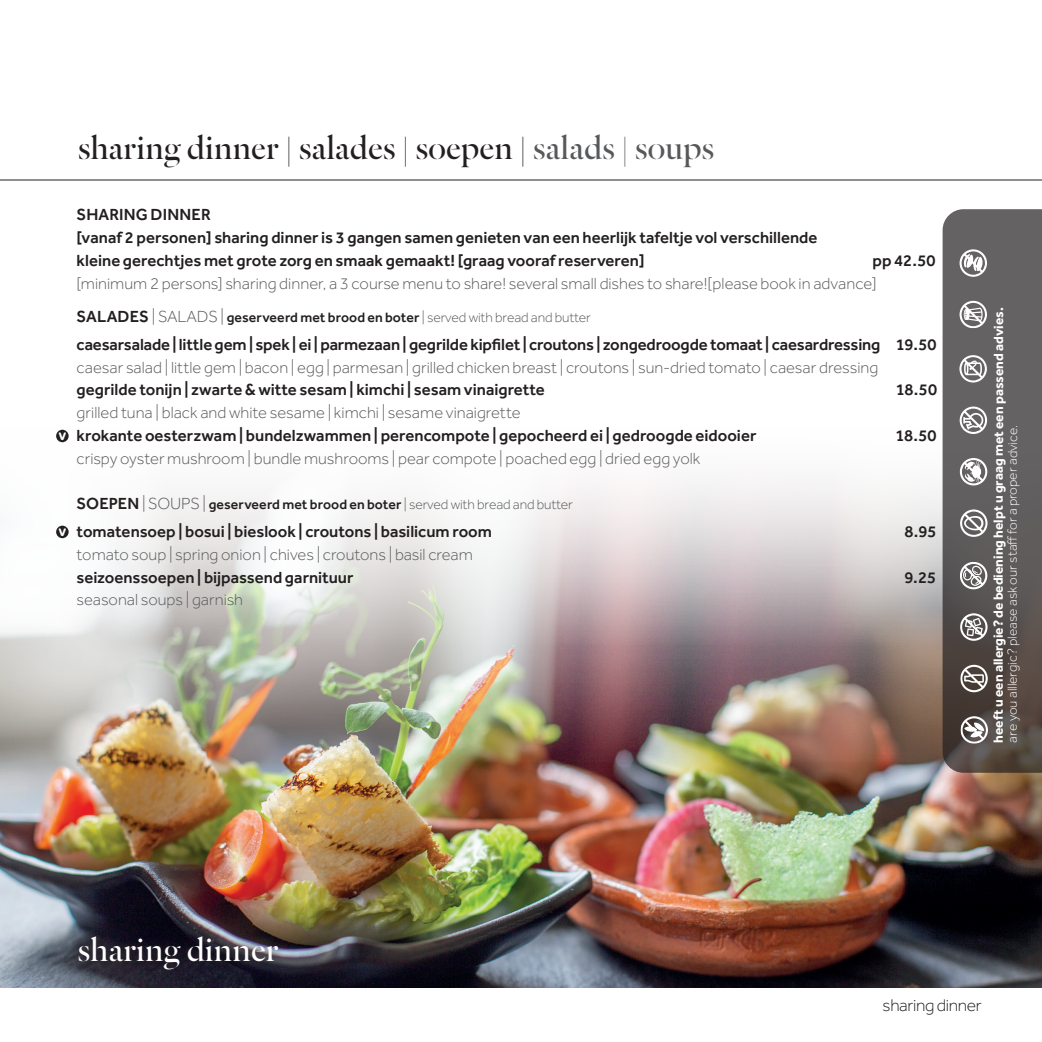
<style>
.page{position:relative;width:1042px;height:1042px;background:#fff}
.page>*{position:absolute;margin:0;border:0;box-sizing:border-box;transform-origin:0 0}
.t1{font:35px "Dala Floda";color:#231f20}
.t2{font:35px "Dala Floda";color:#fff}
.t3{font:300 17.5px "Effra";letter-spacing:-.02em;color:#231f20}
.t4{font:500 16.62px "Effra";color:#231f20}
.t5{font:300 16.62px "Effra";color:#57585a}
.t6{font:500 14px "Effra";letter-spacing:.005em;color:#231f20}
.t7{font:700 13.65px "Effra";color:#fff}
.t8{font:300 13.65px "Effra";color:#fff}
.t9{font:800 11.03px "Houschka Rounded";color:#fff}
.s1{color:#57585a}
.s2{font-size:16.62px}
.s3{font-weight:300;font-size:16.62px;color:#57585a}
.s4{font-weight:300;color:#57585a}
</style>
<div class="page">
<img style="left:0;top:762px;width:1042px;height:226px">
<img style="left:0;top:429px;width:942px;height:333px">
<hr style="left:0;top:180px;width:1042px;height:1px;background:#231f20">
<div style="left:68px;top:926px;width:221px;height:54px;background:#231f20;opacity:.85"></div>
<svg style="left:942px;top:209px;width:100px;height:564px;background:#5f5a59"></svg>
<svg style="left:960px;top:509px;width:27px;height:28px"></svg>
<svg style="left:959px;top:355px;width:28px;height:27px"></svg>
<svg style="left:959px;top:406px;width:28px;height:28px"></svg>
<svg style="left:960px;top:458px;width:27px;height:27px"></svg>
<svg style="left:959px;top:249px;width:28px;height:28px"></svg>
<svg style="left:959px;top:301px;width:28px;height:27px"></svg>
<svg style="left:960px;top:716px;width:28px;height:28px"></svg>
<svg style="left:960px;top:613px;width:27px;height:28px"></svg>
<svg style="left:960px;top:562px;width:27px;height:27px"></svg>
<svg style="left:960px;top:665px;width:28px;height:27px"></svg>
<div style="left:56px;top:526px;width:13px;height:12px;background:#231f20;border-radius:50%"></div>
<div style="left:56px;top:430px;width:13px;height:12px;background:#231f20;border-radius:50%"></div>
<p class="t1" style="left:78px;top:125px;width:638px">sharing dinner | salades | soepen | <span class="s1">salads | soups</span></p>
<p class="t9" style="left:59px;top:429px;width:9px">V</p>
<p class="t9" style="left:59px;top:525px;width:9px">V</p>
<p class="t4" style="left:77px;top:205px;width:136px">SHARING DINNER</p>
<p class="t4" style="left:77px;top:228px;width:742px">[vanaf 2 personen] sharing dinner is 3 gangen samen genieten van een heerlijk tafeltje vol verschillende</p>
<p class="t4" style="left:77px;top:250px;width:569px">kleine gerechtjes met grote zorg en smaak gemaakt! [graag vooraf reserveren]</p>
<p class="t4" style="left:872px;top:250px;width:65px">pp 42.50</p>
<p class="t5" style="left:77px;top:274px;width:801px">[minimum 2 persons] sharing dinner, a 3 course menu to share! several small dishes to share![please book in advance]</p>
<p class="t6" style="left:77px;top:309px;width:516px"><span class="s2">SALADES</span> <span class="s3">| SALADS |</span> geserveerd met brood en boter <span class="s4">| served with bread and butter</span></p>
<p class="t4" style="left:77px;top:334px;width:861px">caesarsalade | little gem | spek | ei | parmezaan | gegrilde kipfilet | croutons | zongedroogde tomaat | caesardressing 19.50</p>
<p class="t5" style="left:77px;top:358px;width:803px">caesar salad | little gem | bacon | egg | parmesan | grilled chicken breast | croutons | sun-dried tomato | caesar dressing</p>
<p class="t4" style="left:77px;top:380px;width:470px">gegrilde tonijn | zwarte &amp; witte sesam | kimchi | sesam vinaigrette</p>
<p class="t4" style="left:896px;top:380px;width:43px">18.50</p>
<p class="t5" style="left:77px;top:403px;width:445px">grilled tuna | black and white sesame | kimchi | sesame vinaigrette</p>
<p class="t4" style="left:77px;top:425px;width:681px">krokante oesterzwam | bundelzwammen | perencompote | gepocheerd ei | gedroogde eidooier</p>
<p class="t4" style="left:895px;top:425px;width:43px">18.50</p>
<p class="t5" style="left:77px;top:449px;width:625px">crispy oyster mushroom | bundle mushrooms | pear compote | poached egg | dried egg yolk</p>
<p class="t6" style="left:77px;top:496px;width:498px"><span class="s2">SOEPEN</span> <span class="s3">| SOUPS |</span> geserveerd met brood en boter <span class="s4">| served with bread and butter</span></p>
<p class="t4" style="left:77px;top:522px;width:417px">tomatensoep | bosui | bieslook | croutons | basilicum room</p>
<p class="t4" style="left:904px;top:522px;width:34px">8.95</p>
<p class="t5" style="left:77px;top:545px;width:398px">tomato soup | spring onion | chives | croutons | basil cream</p>
<p class="t4" style="left:77px;top:567px;width:278px">seizoenssoepen | bijpassend garnituur</p>
<p class="t4" style="left:904px;top:567px;width:33px">9.25</p>
<p class="t5" style="left:77px;top:590px;width:168px">seasonal soups | garnish</p>
<p class="t7" style="left:990px;top:742px;width:436px;rotate:-90deg">heeft u een allergie? de bediening helpt u graag met een passend advies.</p>
<p class="t8" style="left:1004px;top:742px;width:319px;rotate:-90deg">are you alllergic? please ask our staff for a proper advice.</p>
<p class="t2" style="left:78px;top:927px;width:202px">sharing dinner</p>
<p class="t3" style="left:882px;top:995px;width:101px">sharing dinner</p>
</div>
